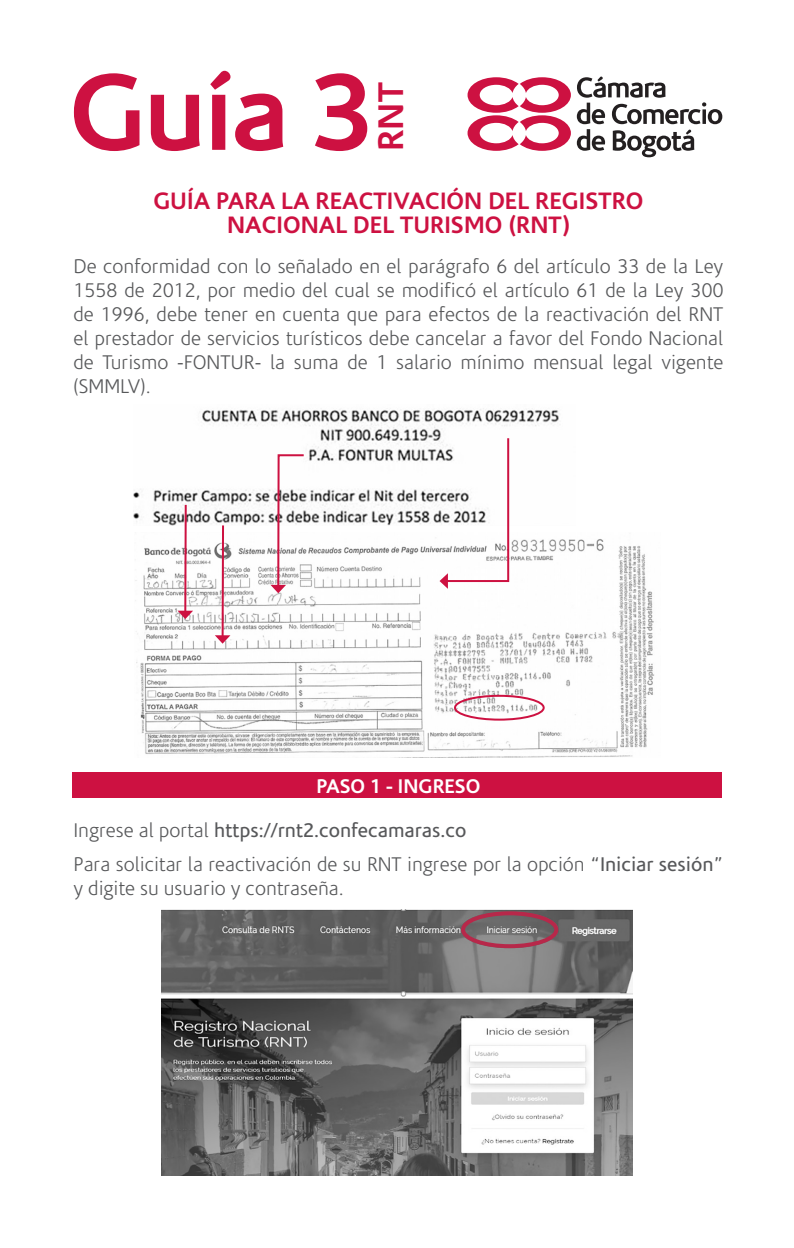
<style>
.page{position:relative;width:794px;height:1248px;background:#fff}
.page>*{position:absolute;margin:0;border:0;box-sizing:border-box;transform-origin:0 0}
.t1{font:700 110px "Corisande";color:#cd1141}
.t2{font:700 36px "Corisande";color:#cd1141}
.t3{font:700 24px/24px "Corisande";color:#cd1141;text-align:center}
.t4{font:300 20px/24px "Corisande";color:#57585a;text-align:justify}
.t5{font:700 20px "Corisande";color:#fff}
.s1{font-weight:400}
</style>
<div class="page">
<div style="left:72px;top:772px;width:650px;height:26px;background:#cd1141"></div>
<svg style="left:577px;top:77px;width:145px;height:80px"></svg>
<svg style="left:467px;top:77px;width:104px;height:74px"></svg>
<img style="left:161px;top:909px;width:472px;height:266px">
<div style="left:461px;top:911px;width:97px;height:37px;border:4px solid #b7284a;border-radius:50%"></div>
<img style="left:133px;top:408px;width:426px;height:117px">
<img style="left:135px;top:539px;width:519px;height:219px">
<svg style="left:439px;top:436px;width:71px;height:152px"></svg>
<svg style="left:270px;top:453px;width:36px;height:140px"></svg>
<hr style="left:184px;top:505px;width:3px;height:106px;background:#cd1141">
<svg style="left:177px;top:610px;width:16px;height:9px"></svg>
<hr style="left:222px;top:525px;width:2px;height:111px;background:#cd1141">
<svg style="left:215px;top:635px;width:15px;height:8px"></svg>
<div style="left:454px;top:694px;width:90px;height:26px;border:2px solid #cd1141;border-radius:50%"></div>
<h1 class="t1" style="left:69px;top:49px;width:305px">Guía 3</h1>
<h2 class="t2" style="left:370px;top:151px;width:70px;rotate:-90deg">RNT</h2>
<p class="t3" style="left:153px;top:189px;width:491px">GUÍA PARA LA REACTIVACIÓN DEL REGISTRO<br>NACIONAL DEL TURISMO (RNT)</p>
<p class="t4" style="left:73px;top:255px;width:651px">De conformidad con lo señalado en el parágrafo 6 del artículo 33 de la Ley 1558 de 2012, por medio del cual se modificó el artículo 61 de la Ley 300 de 1996, debe tener en cuenta que para efectos de la reactivación del RNT el prestador de servicios turísticos debe cancelar a favor del Fondo Nacional de Turismo -FONTUR- la suma de 1 salario mínimo mensual legal vigente (SMMLV).</p>
<p class="t5" style="left:316px;top:774px;width:165px">PASO 1 - INGRESO</p>
<p class="t4" style="left:73px;top:814px;width:651px;line-height:34px">Ingrese al portal <span class="s1">https://rnt2.confecamaras.co<br></span>Para solicitar la reactivación de su RNT ingrese por la opción <span class="s1">“Iniciar sesión”</span></p>
<p class="t4" style="left:73px;top:877px;width:272px">y digite su usuario y contraseña.</p>
</div>
